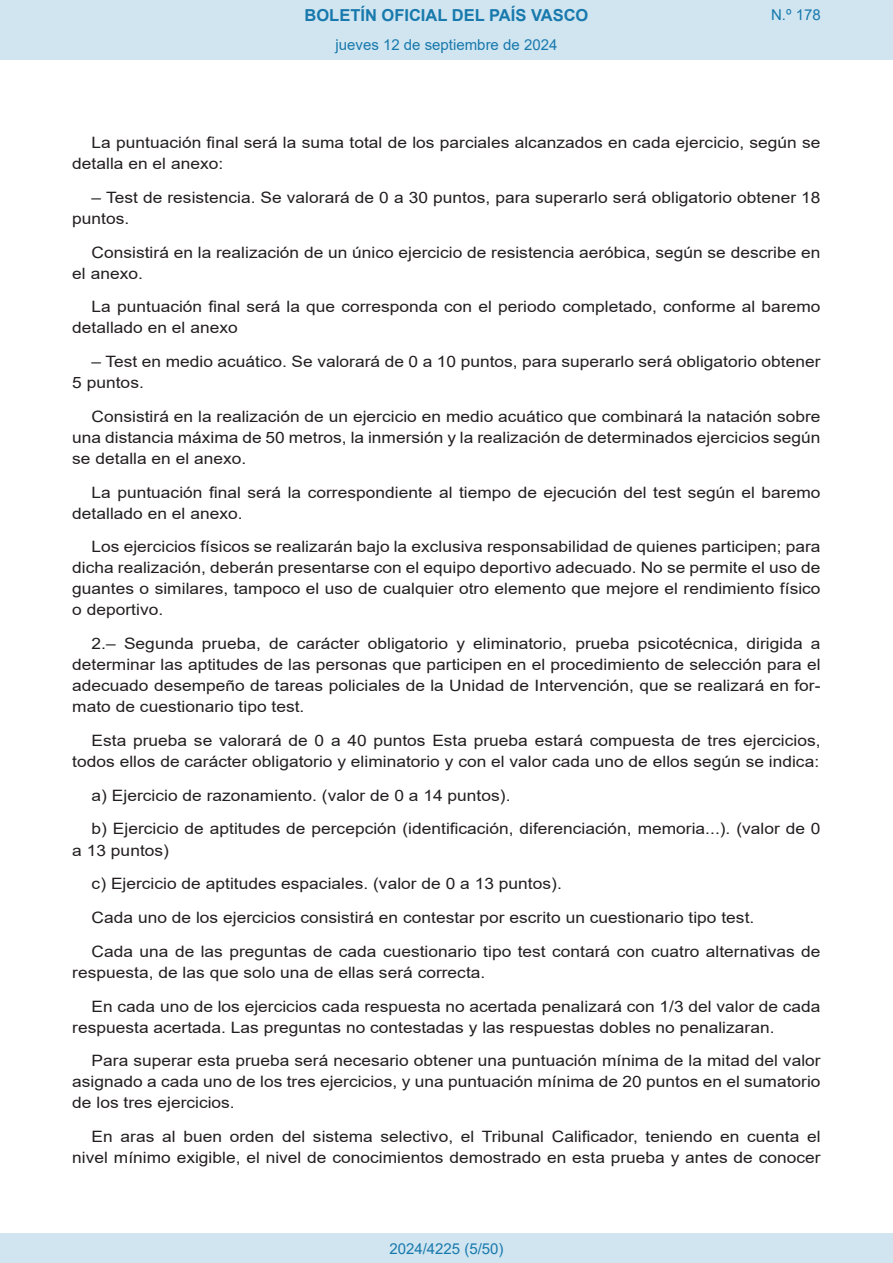
<style>
.page{position:relative;width:893px;height:1263px;background:#fff}
.page>*{position:absolute;margin:0;border:0;box-sizing:border-box;transform-origin:0 0}
.t1{font:700 16.5px "Arial";color:#1879ad}
.BOPVDetalle{font:15.6px/21px "Arial";color:#231f20;scale:1.11 1}
.Paginacion_Centro{font:15px "Arial";color:#1879ad}
</style>
<div class="page">
<div style="left:0;top:0;width:893px;height:60px;background:#d0e5f0"></div>
<div style="left:0;top:1233px;width:893px;height:30px;background:#d0e5f0"></div>
<p class="t1" style="left:305px;top:3px;width:285px">BOLETÍN OFICIAL DEL PAÍS VASCO</p>
<p class="Paginacion_Centro" style="left:336px;top:35px;width:223px">jueves 12 de septiembre de 2024</p>
<p class="Paginacion_Centro" style="left:771px;top:5px;width:51px">N.º 178</p>
<p class="BOPVDetalle" style="left:72px;top:132px;width:676px;text-indent:19px">La puntuación final será la suma total de los parciales alcanzados en cada ejercicio, según se detalla en el anexo:</p>
<p class="BOPVDetalle" style="left:72px;top:187px;width:676px;text-indent:19px">– Test de resistencia. Se valorará de 0 a 30 puntos, para superarlo será obligatorio obtener 18 puntos.</p>
<p class="BOPVDetalle" style="left:72px;top:242px;width:676px;text-indent:19px">Consistirá en la realización de un único ejercicio de resistencia aeróbica, según se describe en el anexo.</p>
<p class="BOPVDetalle" style="left:72px;top:296px;width:676px;text-indent:19px">La puntuación final será la que corresponda con el periodo completado, conforme al baremo detallado en el anexo</p>
<p class="BOPVDetalle" style="left:72px;top:351px;width:676px;text-indent:19px">– Test en medio acuático. Se valorará de 0 a 10 puntos, para superarlo será obligatorio obtener<br>5 puntos.</p>
<p class="BOPVDetalle" style="left:72px;top:406px;width:676px;text-align:justify;text-indent:19px">Consistirá en la realización de un ejercicio en medio acuático que combinará la natación sobre una distancia máxima de 50 metros, la inmersión y la realización de determinados ejercicios según se detalla en el anexo.</p>
<p class="BOPVDetalle" style="left:72px;top:482px;width:676px;text-indent:19px">La puntuación final será la correspondiente al tiempo de ejecución del test según el baremo detallado en el anexo.</p>
<p class="BOPVDetalle" style="left:72px;top:536px;width:676px;text-align:justify;text-indent:19px">Los ejercicios físicos se realizarán bajo la exclusiva responsabilidad de quienes participen; para dicha realización, deberán presentarse con el equipo deportivo adecuado. No se permite el uso de guantes o similares, tampoco el uso de cualquier otro elemento que mejore el rendimiento físico o deportivo.</p>
<p class="BOPVDetalle" style="left:72px;top:633px;width:676px;text-align:justify;text-indent:19px">2.– Segunda prueba, de carácter obligatorio y eliminatorio, prueba psicotécnica, dirigida a determinar las aptitudes de las personas que participen en el procedimiento de selección para el adecuado desempeño de tareas policiales de la Unidad de Intervención, que se realizará en for&shy;mato de cuestionario tipo test.</p>
<p class="BOPVDetalle" style="left:72px;top:730px;width:676px;text-align:right">Esta prueba se valorará de 0 a 40 puntos Esta prueba estará compuesta de tres ejercicios, todos ellos de carácter obligatorio y eliminatorio y con el valor cada uno de ellos según se indica:</p>
<p class="BOPVDetalle" style="left:92px;top:785px;width:379px">a) Ejercicio de razonamiento. (valor de 0 a 14 puntos).</p>
<p class="BOPVDetalle" style="left:72px;top:818px;width:676px;text-indent:19px">b) Ejercicio de aptitudes de percepción (identificación, diferenciación, memoria...). (valor de 0 a 13 puntos)</p>
<p class="BOPVDetalle" style="left:92px;top:873px;width:425px">c) Ejercicio de aptitudes espaciales. (valor de 0 a 13 puntos).</p>
<p class="BOPVDetalle" style="left:92px;top:907px;width:598px">Cada uno de los ejercicios consistirá en contestar por escrito un cuestionario tipo test.</p>
<p class="BOPVDetalle" style="left:72px;top:941px;width:676px;text-indent:19px">Cada una de las preguntas de cada cuestionario tipo test contará con cuatro alternativas de respuesta, de las que solo una de ellas será correcta.</p>
<p class="BOPVDetalle" style="left:72px;top:995px;width:676px;text-indent:19px">En cada uno de los ejercicios cada respuesta no acertada penalizará con 1/3 del valor de cada respuesta acertada. Las preguntas no contestadas y las respuestas dobles no penalizaran.</p>
<p class="BOPVDetalle" style="left:72px;top:1050px;width:676px;text-align:justify;text-indent:19px">Para superar esta prueba será necesario obtener una puntuación mínima de la mitad del valor asignado a cada uno de los tres ejercicios, y una puntuación mínima de 20 puntos en el sumatorio de los tres ejercicios.</p>
<p class="BOPVDetalle" style="left:72px;top:1126px;width:676px;text-align:right">En aras al buen orden del sistema selectivo, el Tribunal Calificador, teniendo en cuenta el nivel mínimo exigible, el nivel de conocimientos demostrado en esta prueba y antes de conocer</p>
<p class="Paginacion_Centro" style="left:389px;top:1238px;width:116px">2024/4225 (5/50)</p>
</div>
